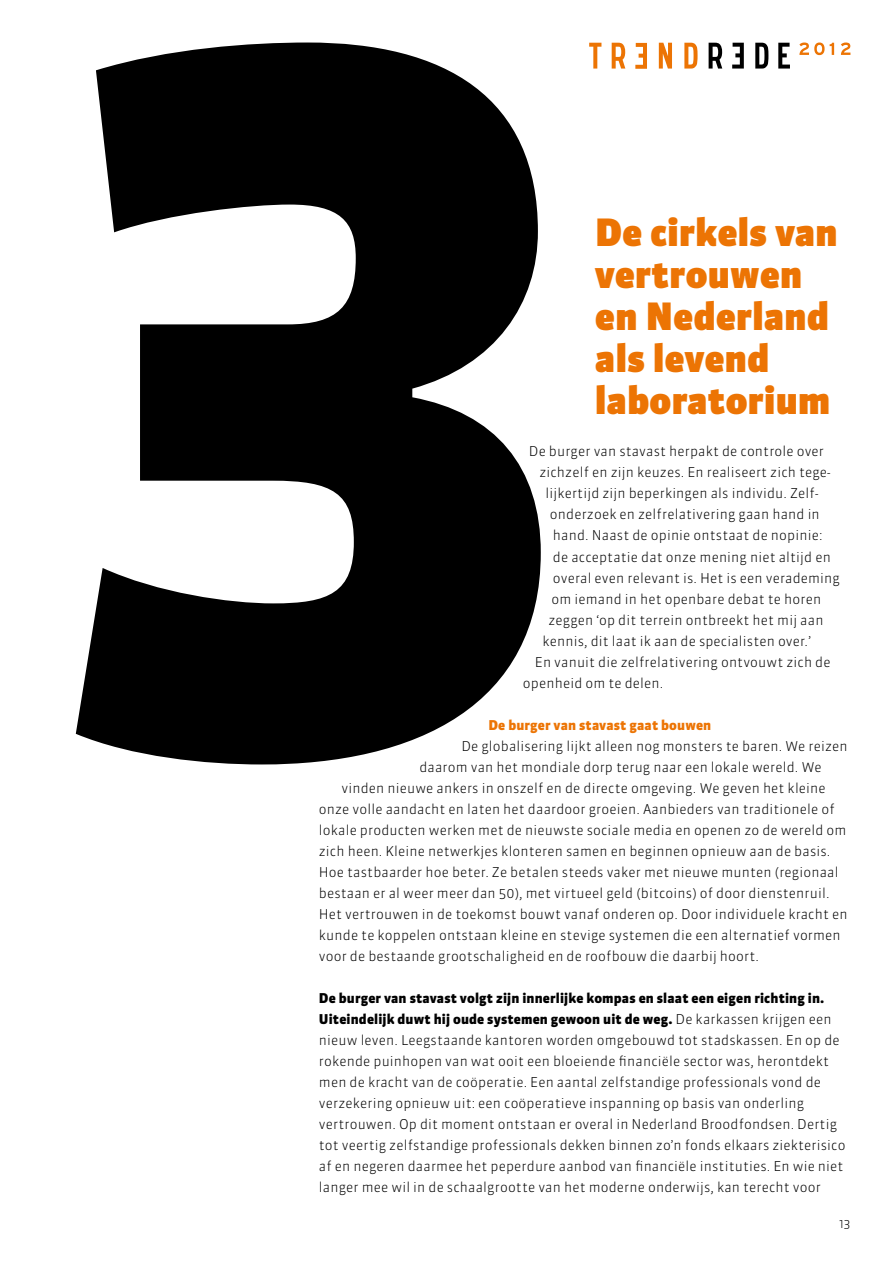
<style>
.page{position:relative;width:893px;height:1263px;background:#fff}
.page>*{position:absolute;margin:0;border:0;box-sizing:border-box;transform-origin:0 0}
.t1{font:900 37.5px/42px "Sanuk";letter-spacing:.01em;color:#ec7404}
.t2{font:300 13.5px/21px "Sanuk";letter-spacing:.01em;color:#000}
.t3{font:900 13.5px "Sanuk";letter-spacing:.01em;color:#ec7404}
.t4{font:300 12px "Sanuk";color:#000}
.s1{font-weight:900}
</style>
<div class="page">
<svg style="left:76px;top:43px;width:465px;height:721px;fill:#000"></svg>
<svg style="left:589px;top:43px;width:12px;height:26px"></svg>
<svg style="left:612px;top:43px;width:13px;height:26px"></svg>
<svg style="left:778px;top:43px;width:12px;height:26px"></svg>
<svg style="left:659px;top:43px;width:13px;height:26px"></svg>
<svg style="left:684px;top:43px;width:14px;height:26px"></svg>
<svg style="left:709px;top:43px;width:13px;height:26px"></svg>
<svg style="left:755px;top:43px;width:13px;height:26px"></svg>
<svg style="left:732px;top:43px;width:12px;height:26px"></svg>
<svg style="left:635px;top:43px;width:12px;height:26px"></svg>
<svg style="left:841px;top:43px;width:9px;height:12px"></svg>
<svg style="left:799px;top:43px;width:35px;height:12px"></svg>
<h1 class="t1" style="left:595px;top:212px;width:244px">De cirkels van vertrouwen en Nederland als levend laboratorium</h1>
<p class="t2" style="left:529px;top:441px;width:297px">De burger van stavast herpakt de controle over</p>
<p class="t2" style="left:539px;top:462px;width:293px">zichzelf en zijn keuzes. En realiseert zich tege-</p>
<p class="t2" style="left:545px;top:483px;width:274px">lijkertijd zijn beperkingen als individu. Zelf-</p>
<p class="t2" style="left:550px;top:504px;width:271px">onderzoek en zelfrelativering gaan hand in</p>
<p class="t2" style="left:553px;top:525px;width:271px">hand. Naast de opinie ontstaat de nopinie:</p>
<p class="t2" style="left:553px;top:546px;width:279px">de acceptatie dat onze mening niet altijd en</p>
<p class="t2" style="left:553px;top:567px;width:289px">overal even relevant is. Het is een verademing</p>
<p class="t2" style="left:551px;top:588px;width:271px">om iemand in het openbare debat te horen</p>
<p class="t2" style="left:548px;top:609px;width:277px">zeggen ‘op dit terrein ontbreekt het mij aan</p>
<p class="t2" style="left:542px;top:630px;width:270px">kennis, dit laat ik aan de specialisten over.’</p>
<p class="t2" style="left:535px;top:651px;width:297px">En vanuit die zelfrelativering ontvouwt zich de</p>
<p class="t2" style="left:523px;top:672px;width:142px">openheid om te delen.</p>
<p class="t3" style="left:488px;top:716px;width:224px">De burger van stavast gaat bouwen</p>
<p class="t2" style="left:461px;top:735px;width:388px">De globalisering lijkt alleen nog monsters te baren. We reizen</p>
<p class="t2" style="left:419px;top:756px;width:404px">daarom van het mondiale dorp terug naar een lokale wereld. We</p>
<p class="t2" style="left:341px;top:777px;width:486px">vinden nieuwe ankers in onszelf en de directe omgeving. We geven het kleine</p>
<p class="t2" style="left:319px;top:798px;width:517px">onze volle aandacht en laten het daardoor groeien. Aanbieders van traditionele of</p>
<p class="t2" style="left:319px;top:819px;width:529px">lokale producten werken met de nieuwste sociale media en openen zo de wereld om</p>
<p class="t2" style="left:319px;top:840px;width:513px">zich heen. Kleine netwerkjes klonteren samen en beginnen opnieuw aan de basis.</p>
<p class="t2" style="left:319px;top:861px;width:521px">Hoe tastbaarder hoe beter. Ze betalen steeds vaker met nieuwe munten (regionaal</p>
<p class="t2" style="left:319px;top:882px;width:512px">bestaan er al weer meer dan 50), met virtueel geld (bitcoins) of door dienstenruil.</p>
<p class="t2" style="left:319px;top:903px;width:530px">Het vertrouwen in de toekomst bouwt vanaf onderen op. Door individuele kracht en</p>
<p class="t2" style="left:319px;top:924px;width:523px">kunde te koppelen ontstaan kleine en stevige systemen die een alternatief vormen</p>
<p class="t2" style="left:319px;top:945px;width:442px">voor de bestaande grootschaligheid en de roofbouw die daarbij hoort.</p>
<p class="t2" style="left:319px;top:987px;width:528px"><span class="s1">De burger van stavast volgt zijn innerlijke kompas en slaat een eigen richting in.<br>Uiteindelijk duwt hij oude systemen gewoon uit de weg.</span> De karkassen krijgen een nieuw leven. Leegstaande kantoren worden omgebouwd tot stadskassen. En op de rokende puinhopen van wat ooit een bloeiende financiële sector was, herontdekt men de kracht van de coöperatie. Een aantal zelfstandige professionals vond de verzekering opnieuw uit: een coöperatieve inspanning op basis van onderling vertrouwen. Op dit moment ontstaan er overal in Nederland Broodfondsen. Dertig tot veertig zelfstandige professionals dekken binnen zo’n fonds elkaars ziekterisico af en negeren daarmee het peperdure aanbod van financiële instituties. En wie niet langer mee wil in de schaalgrootte van het moderne onderwijs, kan terecht voor</p>
<p class="t4" style="left:839px;top:1216px;width:13px">13</p>
</div>
